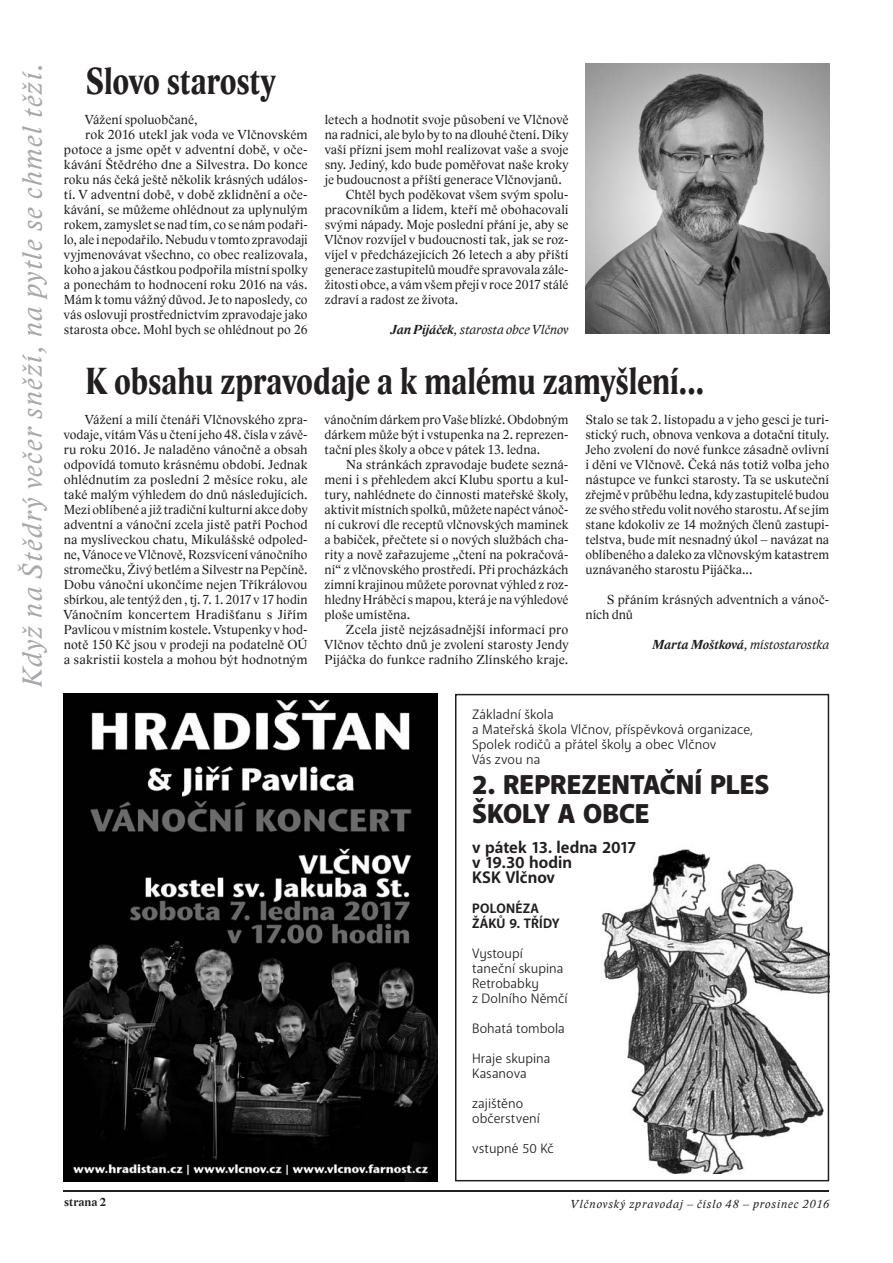
<style>
.page{position:relative;width:893px;height:1263px;background:#fff}
.page>*{position:absolute;margin:0;border:0;box-sizing:border-box;transform-origin:0 0}
.Nadpis_H1{font:700 39px "Lido STF Cond CE";letter-spacing:-.005em;color:#231f20}
.Pranostiky_-_boky{font:italic 28.5px "Lido STFCE";letter-spacing:.045em;color:#a8a9ad}
.Text_-_blok_9b{font:900 27px/28.5px "Anago";color:#231f20}
.Text_-_blok_9b-2{font:700 16.5px "Anago";color:#231f20}
.Text_-_blok_9b-3{font:13.5px/15px "Lido STFCE";letter-spacing:.01em;color:#231f20;text-align:justify}
.Text_-_blok_9b-4{font:13.5px "Anago";letter-spacing:.005em;color:#231f20}
.Podpis_i_b{font:italic 13.5px "Lido STFCE";color:#231f20}
.Text_-_blok_9b-5{font:700 13.5px "Anago";letter-spacing:.015em;color:#231f20}
.t1{font:italic 12px "Lido STFCE";letter-spacing:.075em;color:#231f20}
.Text_-_blok_9b-6{font:700 12px "Lido STFCE";letter-spacing:.01em;color:#231f20}
.s1{font-weight:700}
</style>
<div class="page">
<hr style="left:64px;top:1190px;width:765px;height:1px;background:#231f20">
<img style="left:602px;top:849px;width:224px;height:325px">
<img style="left:585px;top:64px;width:244px;height:270px">
<img style="left:64px;top:694px;width:374px;height:487px">
<div style="left:455px;top:694px;width:374px;height:487px;border:2px solid #231f20"></div>
<p class="Pranostiky_-_boky" style="left:15px;top:687px;width:625px;rotate:-90deg">Když na Štědrý večer sněží, na pytle se chmel těží.</p>
<p class="Nadpis_H1" style="left:85px;top:57px;width:192px">Slovo starosty</p>
<p class="Text_-_blok_9b-3" style="left:325px;top:112px;width:245px">letech a hodnotit svoje působení ve Vlčnově na radnici, ale bylo by to na dlouhé čtení. Díky vaší přízni jsem mohl realizovat vaše a svoje sny. Jediný, kdo bude poměřovat naše kroky je budoucnost a příští generace Vlčnovjanů.</p>
<p class="Text_-_blok_9b-3" style="left:325px;top:187px;width:245px;text-indent:21px">Chtěl bych poděkovat všem svým spolu&shy;pracovníkům a lidem, kteří mě obohacovali svými nápady. Moje poslední přání je, aby se Vlčnov rozvíjel v budoucnosti tak, jak se roz&shy;víjel v předcházejících 26 letech a aby příští generace zastupitelů moudře spravovala zále&shy;žitosti obce, a vám všem přeji v roce 2017 stálé zdraví a radost ze života.</p>
<p class="Podpis_i_b" style="left:391px;top:321px;width:179px"><span class="s1">Jan Pijáček</span>, starosta obce Vlčnov</p>
<p class="Nadpis_H1" style="left:85px;top:357px;width:621px">K obsahu zpravodaje a k malému zamyšlení...</p>
<p class="Text_-_blok_9b-3" style="left:85px;top:112px;width:114px">Vážení spoluobčané,</p>
<p class="Text_-_blok_9b-3" style="left:64px;top:127px;width:245px;text-indent:21px">rok 2016 utekl jak voda ve Vlčnovském potoce a jsme opět v adventní době, v oče&shy;kávání Štědrého dne a Silvestra. Do konce roku nás čeká ještě několik krásných událos&shy;tí. V adventní době, v době zklidnění a oče&shy;kávání, se můžeme ohlédnout za uplynulým rokem, zamyslet se nad tím, co se nám podaři&shy;lo, ale i nepodařilo. Nebudu v tomto zpravodaji vyjmenovávat všechno, co obec realizovala, koho a jakou částkou podpořila místní spolky a ponechám to hodnocení roku 2016 na vás.<br>Mám k tomu vážný důvod. Je to naposledy, co vás oslovuji prostřednictvím zpravodaje jako starosta obce. Mohl bych se ohlédnout po 26</p>
<p class="Text_-_blok_9b-3" style="left:64px;top:412px;width:245px;text-indent:21px">Vážení a milí čtenáři Vlčnovského zpra&shy;vodaje, vítám Vás u čtení jeho 48. čísla v závě&shy;ru roku 2016. Je naladěno vánočně a obsah odpovídá tomuto krásnému období. Jednak ohlédnutím za poslední 2 měsíce roku, ale také malým výhledem do dnů následujících.<br>Mezi oblíbené a již tradiční kulturní akce doby adventní a vánoční zcela jistě patří Pochod na mysliveckou chatu, Mikulášské odpoled&shy;ne, Vánoce ve Vlčnově, Rozsvícení vánočního stromečku, Živý betlém a Silvestr na Pepčíně.<br>Dobu vánoční ukončíme nejen Tříkrálovou sbírkou, ale tentýž den , tj. 7. 1. 2017 v 17 hodin Vánočním koncertem Hradišťanu s Jiřím Pavlicou v místním kostele. Vstupenky v hod&shy;notě 150 Kč jsou v prodeji na podatelně OÚ a sakristii kostela a mohou být hodnotným</p>
<p class="Text_-_blok_9b-3" style="left:325px;top:412px;width:245px">vánočním dárkem pro Vaše blízké. Obdobným dárkem může být i vstupenka na 2. reprezen&shy;tační ples školy a obce v pátek 13. ledna.</p>
<p class="Text_-_blok_9b-3" style="left:325px;top:457px;width:245px;text-indent:21px">Na stránkách zpravodaje budete sezná&shy;meni i s přehledem akcí Klubu sportu a kul&shy;tury, nahlédnete do činnosti mateřské školy, aktivit místních spolků, můžete napéct vánoč&shy;ní cukroví dle receptů vlčnovských maminek a babiček, přečtete si o nových službách cha&shy;rity a nově zařazujeme „čtení na pokračová&shy;ní“ z vlčnovského prostředí. Při procházkách zimní krajinou můžete porovnat výhled z roz&shy;hledny Hráběcí s mapou, která je na výhledové ploše umístěna.</p>
<p class="Text_-_blok_9b-3" style="left:325px;top:622px;width:245px;text-indent:21px">Zcela jistě nejzásadnější informací pro Vlčnov těchto dnů je zvolení starosty Jendy Pijáčka do funkce radního Zlínského kraje.</p>
<p class="Text_-_blok_9b-3" style="left:585px;top:412px;width:245px">Stalo se tak 2. listopadu a v jeho gesci je turi&shy;stický ruch, obnova venkova a dotační tituly.<br>Jeho zvolení do nové funkce zásadně ovlivní i dění ve Vlčnově. Čeká nás totiž volba jeho nástupce ve funkci starosty. Ta se uskuteční zřejmě v průběhu ledna, kdy zastupitelé budou ze svého středu volit nového starostu. Ať se jím stane kdokoliv ze 14 možných členů zastupi&shy;telstva, bude mít nesnadný úkol – navázat na oblíbeného a daleko za vlčnovským katastrem uznávaného starostu Pijáčka...</p>
<p class="Text_-_blok_9b-3" style="left:585px;top:592px;width:245px;text-indent:21px">S přáním krásných adventních a vánoč&shy;ních dnů</p>
<p class="Podpis_i_b" style="left:653px;top:636px;width:178px"><span class="s1">Marta Moštková</span>, místostarostka</p>
<p class="Text_-_blok_9b-4" style="left:472px;top:706px;width:83px">Základní škola</p>
<p class="Text_-_blok_9b-4" style="left:472px;top:721px;width:282px">a Mateřská škola Vlčnov, příspěvková organizace,</p>
<p class="Text_-_blok_9b-4" style="left:472px;top:736px;width:246px">Spolek rodičů a přátel školy a obec Vlčnov</p>
<p class="Text_-_blok_9b-4" style="left:472px;top:751px;width:70px">Vás zvou na</p>
<p class="Text_-_blok_9b" style="left:472px;top:771px;width:299px">2. REPREZENTAČNÍ PLES<br>ŠKOLY A OBCE</p>
<p class="Text_-_blok_9b-2" style="left:472px;top:836px;width:165px">v pátek 13. ledna 2017</p>
<p class="Text_-_blok_9b-2" style="left:472px;top:851px;width:101px">v 19.30 hodin</p>
<p class="Text_-_blok_9b-2" style="left:472px;top:866px;width:84px">KSK Vlčnov</p>
<p class="Text_-_blok_9b-5" style="left:472px;top:899px;width:68px">POLONÉZA</p>
<p class="Text_-_blok_9b-5" style="left:472px;top:914px;width:89px">ŽÁKŮ 9. TŘÍDY</p>
<p class="Text_-_blok_9b-4" style="left:472px;top:944px;width:52px">Vystoupí</p>
<p class="Text_-_blok_9b-4" style="left:472px;top:959px;width:93px">taneční skupina</p>
<p class="Text_-_blok_9b-4" style="left:472px;top:974px;width:68px">Retrobabky</p>
<p class="Text_-_blok_9b-4" style="left:472px;top:989px;width:97px">z Dolního Němčí</p>
<p class="Text_-_blok_9b-4" style="left:472px;top:1019px;width:94px">Bohatá tombola</p>
<p class="Text_-_blok_9b-4" style="left:472px;top:1049px;width:80px">Hraje skupina</p>
<p class="Text_-_blok_9b-4" style="left:472px;top:1064px;width:56px">Kasanova</p>
<p class="Text_-_blok_9b-4" style="left:472px;top:1094px;width:53px">zajištěno</p>
<p class="Text_-_blok_9b-4" style="left:472px;top:1109px;width:69px">občerstvení</p>
<p class="Text_-_blok_9b-4" style="left:472px;top:1139px;width:83px">vstupné 50 Kč</p>
<p class="Text_-_blok_9b-6" style="left:64px;top:1194px;width:43px">strana 2</p>
<p class="t1" style="left:571px;top:1196px;width:260px">Vlčnovský zpravodaj – číslo 48 – prosinec 2016</p>
</div>
